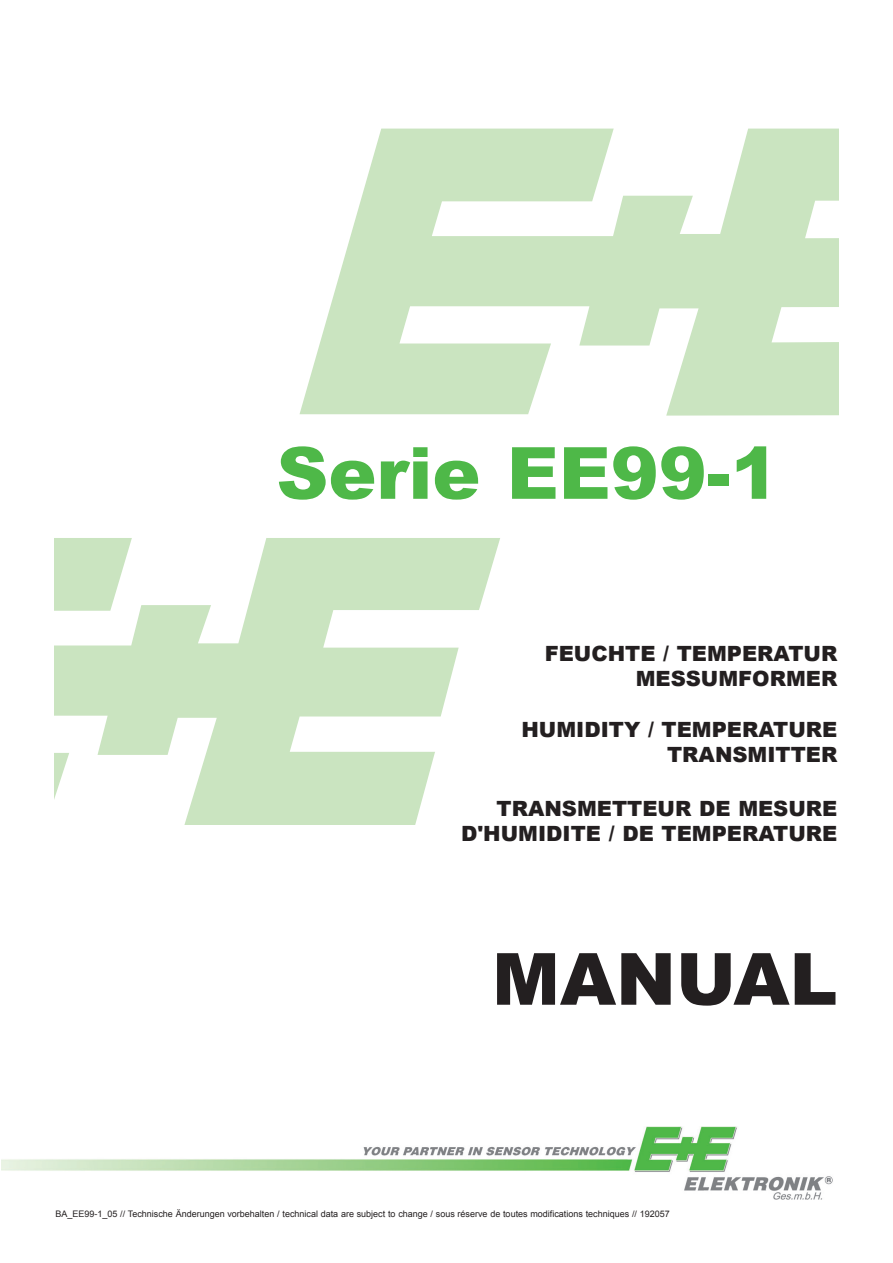
<style>
.page{position:relative;width:893px;height:1263px;background:#fff}
.page>*{position:absolute;margin:0;border:0;box-sizing:border-box;transform-origin:0 0}
.t1{font:900 72px "Arial";color:#4eb848}
.t2{font:900 72px "Arial";color:#231f20}
.t3{font:900 21px/25.2px "Arial";color:#231f20;text-align:right}
.t4{font:9px "Arial";color:#231f20}
</style>
<div class="page">
<img style="left:1px;top:1127px;width:832px;height:72px">
<svg style="left:300px;top:129px;width:539px;height:287px;fill:#cae4c0"></svg>
<svg style="left:54px;top:538px;width:446px;height:287px;fill:#cae4c0"></svg>
<svg style="left:54px;top:753px;width:15px;height:47px"></svg>
<h1 class="t1" style="left:276px;top:421px;width:504px">Serie EE99-1</h1>
<h2 class="t3" style="left:545px;top:640px;width:294px">FEUCHTE / TEMPERATUR<br>MESSUMFORMER</h2>
<h2 class="t3" style="left:521px;top:716px;width:318px">HUMIDITY / TEMPERATURE<br>TRANSMITTER</h2>
<h2 class="t3" style="left:461px;top:795px;width:378px">TRANSMETTEUR DE MESURE<br>D'HUMIDITE / DE TEMPERATURE</h2>
<h1 class="t2" style="left:492px;top:927px;width:347px">MANUAL</h1>
<p class="t4" style="left:56px;top:1208px;width:616px">BA_EE99-1_05 // Technische Änderungen vorbehalten / technical data are subject to change / sous réserve de toutes modifications techniques // 192057</p>
</div>
